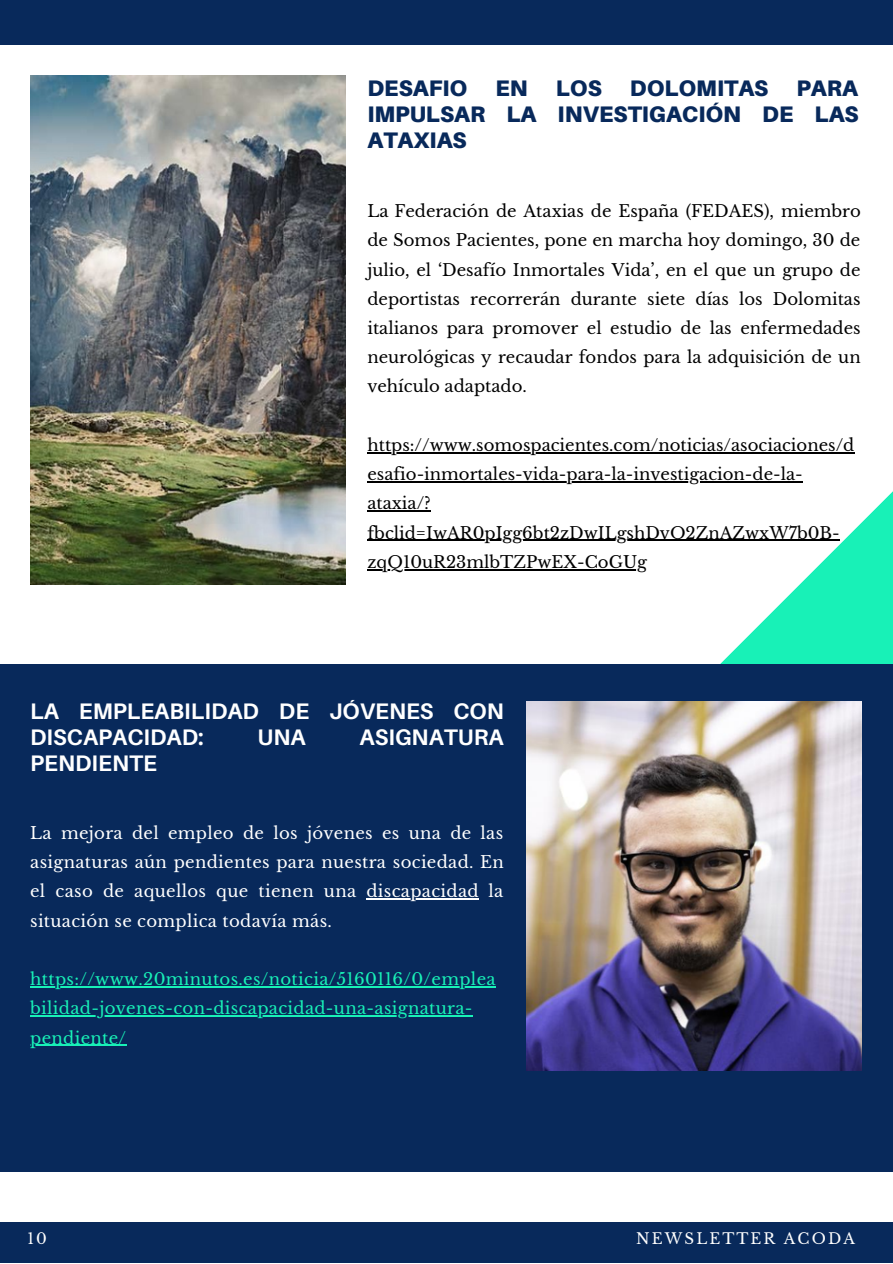
<style>
.page{position:relative;width:893px;height:1264px;background:#fff}
.page>*{position:absolute;margin:0;border:0;box-sizing:border-box;transform-origin:0 0}
.t1{font:700 22.5px/25.8px "Aileron";color:#fff}
.t2{font:900 22.5px/25.8px "Aileron";color:#08295b;text-align:justify}
.t3{font:16.5px/29.2px "Libre Baskerville";color:#000;text-align:justify}
.t4{font:16.5px/29.2px "Libre Baskerville";letter-spacing:.02em;color:#fff;text-align:justify}
.t5{font:16.5px/29.2px "Libre Baskerville";letter-spacing:.02em;color:#18f1b7}
.t6{font:15px "Libre Baskerville";letter-spacing:.14em;color:#fff}
</style>
<div class="page">
<svg style="left:504px;top:452px;width:388px;height:212px"></svg>
<div style="left:0;top:664px;width:892px;height:507px;background:#08295b"></div>
<div style="left:0;top:1222px;width:892px;height:40px;background:#08295b"></div>
<div style="left:0;top:0;width:892px;height:45px;background:#08295b"></div>
<img style="left:30px;top:76px;width:315px;height:508px">
<img style="left:526px;top:701px;width:335px;height:369px">
<hr style="left:367px;top:452px;width:487px;height:1px;background:#000">
<hr style="left:367px;top:481px;width:435px;height:1px;background:#000">
<hr style="left:367px;top:510px;width:64px;height:1px;background:#000">
<hr style="left:367px;top:540px;width:472px;height:1px;background:#000">
<hr style="left:367px;top:569px;width:280px;height:1px;background:#000">
<hr style="left:366px;top:898px;width:113px;height:1px;background:#fff">
<hr style="left:30px;top:986px;width:466px;height:1px;background:#18f1b7">
<hr style="left:30px;top:1015px;width:443px;height:1px;background:#18f1b7">
<hr style="left:30px;top:1044px;width:96px;height:1px;background:#18f1b7">
<p class="t2" style="left:367px;top:75px;width:101px">DESAFIO</p>
<p class="t2" style="left:495px;top:75px;width:34px">EN</p>
<p class="t2" style="left:555px;top:75px;width:47px">LOS</p>
<p class="t2" style="left:629px;top:75px;width:140px">DOLOMITAS</p>
<p class="t2" style="left:367px;top:75px;width:492px;text-indent:429px">PARA IMPULSAR LA INVESTIGACIÓN DE LAS ATAXIAS</p>
<p class="t3" style="left:367px;top:197px;width:495px">La Federación de Ataxias de España (FEDAES), miembro de Somos Pacientes, pone en marcha hoy domingo, 30 de julio, el ‘Desafío Inmortales Vida’, en el que un grupo de deportistas recorrerán durante siete días los Dolomitas italianos para promover el estudio de las enfermedades neurológicas y recaudar fondos para la adquisición de un vehículo adaptado.</p>
<p class="t3" style="left:367px;top:430px;width:488px;text-align:left">https://www.somospacientes.com/noticias/asociaciones/d esafio-inmortales-vida-para-la-investigacion-de-la&shy;ataxia/? fbclid=IwAR0pIgg6bt2zDwILgshDvO2ZnAZwxW7b0B&shy;zqQ10uR23mlbTZPwEX-CoGUg</p>
<p class="t1" style="left:30px;top:698px;width:475px">LA EMPLEABILIDAD DE JÓVENES CON<br>DISCAPACIDAD:</p>
<p class="t1" style="left:257px;top:723px;width:50px">UNA</p>
<p class="t1" style="left:359px;top:723px;width:145px">ASIGNATURA</p>
<p class="t1" style="left:30px;top:749px;width:128px">PENDIENTE</p>
<p class="t4" style="left:30px;top:818px;width:475px">La mejora del empleo de los jóvenes es una de las asignaturas aún pendientes para nuestra sociedad. En el caso de aquellos que tienen una discapacidad la situación se complica todavía más.</p>
<p class="t5" style="left:30px;top:964px;width:467px">https://www.20minutos.es/noticia/5160116/0/emplea bilidad-jovenes-con-discapacidad-una-asignatura&shy;pendiente/</p>
<p class="t6" style="left:27px;top:1229px;width:21px">10</p>
<p class="t6" style="left:636px;top:1229px;width:220px">NEWSLETTER ACODA</p>
</div>
